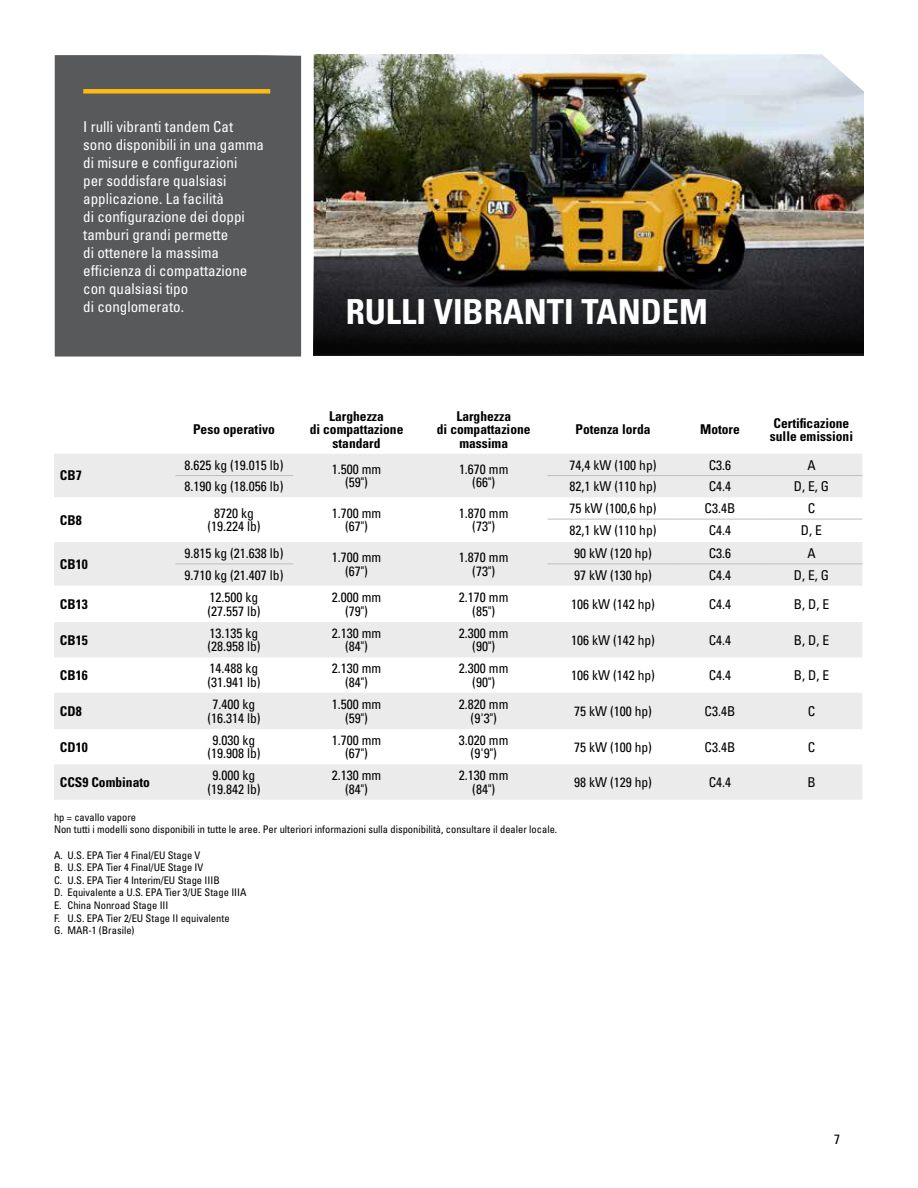
<style>
.page{position:relative;width:918px;height:1188px;background:#fff}
.page>*{position:absolute;margin:0;border:0;box-sizing:border-box;transform-origin:0 0}
.t1{font:700 condensed 34.5px "Univers LT Std";color:#fff}
.t2{font:condensed 15px/18px "Univers LT Std";color:#fff}
.t3{font:condensed 13.5px/13.5px "Univers LT Std";color:#000;text-align:center}
.t4{font:700 condensed 13.5px/13.5px "Univers LT Std";color:#000;text-align:center}
.t5{font:condensed 10.5px/12.6px "Univers LT Std";color:#000}
</style>
<div class="page">
<svg style="left:54px;top:454px;width:808px;height:346px;fill:#ebebec"></svg>
<hr style="left:548px;top:475px;width:131px;height:1px;background:#bcbec0">
<hr style="left:679px;top:475px;width:82px;height:1px;background:#bcbec0">
<hr style="left:761px;top:475px;width:101px;height:1px;background:#bcbec0">
<hr style="left:548px;top:519px;width:131px;height:1px;background:#bcbec0">
<hr style="left:679px;top:519px;width:82px;height:1px;background:#bcbec0">
<hr style="left:761px;top:519px;width:101px;height:1px;background:#bcbec0">
<hr style="left:548px;top:564px;width:131px;height:1px;background:#bcbec0">
<hr style="left:679px;top:564px;width:82px;height:1px;background:#bcbec0">
<hr style="left:761px;top:564px;width:101px;height:1px;background:#bcbec0">
<hr style="left:176px;top:475px;width:117px;height:1px;background:#bcbec0">
<hr style="left:176px;top:564px;width:117px;height:1px;background:#bcbec0">
<img style="left:314px;top:54px;width:550px;height:66px">
<img style="left:313px;top:120px;width:551px;height:235px">
<div style="left:55px;top:55px;width:246px;height:302px;background:#58595b"></div>
<div style="left:83px;top:89px;width:187px;height:5px;background:#fdba12"></div>
<p class="t2" style="left:83px;top:118px;width:182px">I rulli vibranti tandem Cat sono disponibili in una gamma di misure e configurazioni<br>per soddisfare qualsiasi applicazione. La facilità<br>di configurazione dei doppi tamburi grandi permette<br>di ottenere la massima efficienza di compattazione con qualsiasi tipo<br>di conglomerato.</p>
<p class="t4" style="left:193px;top:423px;width:83px">Peso operativo</p>
<h1 class="t1" style="left:346px;top:291px;width:364px">RULLI VIBRANTI TANDEM</h1>
<p class="t4" style="left:310px;top:409px;width:95px">Larghezza<br>di compattazione standard</p>
<p class="t4" style="left:437px;top:409px;width:95px">Larghezza<br>di compattazione massima</p>
<p class="t4" style="left:576px;top:423px;width:77px">Potenza lorda</p>
<p class="t4" style="left:700px;top:423px;width:41px">Motore</p>
<p class="t4" style="left:770px;top:416px;width:85px;text-align:left">Certificazione sulle emissioni</p>
<p class="t4" style="left:60px;top:469px;width:23px">CB7</p>
<p class="t3" style="left:185px;top:458px;width:100px">8.625 kg (19.015 lb)</p>
<p class="t3" style="left:332px;top:462px;width:51px">1.500 mm (59")</p>
<p class="t3" style="left:459px;top:462px;width:51px">1.670 mm (66")</p>
<p class="t3" style="left:570px;top:458px;width:88px">74,4 kW (100 hp)</p>
<p class="t3" style="left:709px;top:458px;width:24px">C3.6</p>
<p class="t3" style="left:807px;top:458px;width:10px">A</p>
<p class="t3" style="left:185px;top:480px;width:100px">8.190 kg (18.056 lb)</p>
<p class="t3" style="left:570px;top:480px;width:88px">82,1 kW (110 hp)</p>
<p class="t3" style="left:709px;top:480px;width:24px">C4.4</p>
<p class="t3" style="left:794px;top:480px;width:37px">D, E, G</p>
<p class="t4" style="left:60px;top:513px;width:23px">CB8</p>
<p class="t3" style="left:207px;top:506px;width:55px">8720 kg (19.224 lb)</p>
<p class="t3" style="left:332px;top:506px;width:51px">1.700 mm (67")</p>
<p class="t3" style="left:459px;top:506px;width:51px">1.870 mm (73")</p>
<p class="t3" style="left:570px;top:501px;width:88px">75 kW (100,6 hp)</p>
<p class="t3" style="left:705px;top:501px;width:32px">C3.4B</p>
<p class="t3" style="left:808px;top:501px;width:9px">C</p>
<p class="t3" style="left:570px;top:524px;width:88px">82,1 kW (110 hp)</p>
<p class="t3" style="left:709px;top:524px;width:24px">C4.4</p>
<p class="t3" style="left:801px;top:524px;width:22px">D, E</p>
<p class="t4" style="left:60px;top:557px;width:29px">CB10</p>
<p class="t3" style="left:185px;top:546px;width:100px">9.815 kg (21.638 lb)</p>
<p class="t3" style="left:332px;top:550px;width:51px">1.700 mm (67")</p>
<p class="t3" style="left:459px;top:550px;width:51px">1.870 mm (73")</p>
<p class="t3" style="left:574px;top:546px;width:79px">90 kW (120 hp)</p>
<p class="t3" style="left:709px;top:546px;width:24px">C3.6</p>
<p class="t3" style="left:807px;top:546px;width:10px">A</p>
<p class="t3" style="left:185px;top:568px;width:100px">9.710 kg (21.407 lb)</p>
<p class="t3" style="left:574px;top:568px;width:79px">97 kW (130 hp)</p>
<p class="t3" style="left:709px;top:568px;width:24px">C4.4</p>
<p class="t3" style="left:794px;top:568px;width:37px">D, E, G</p>
<p class="t4" style="left:60px;top:597px;width:29px">CB13</p>
<p class="t3" style="left:207px;top:590px;width:55px;text-align:left">12.500 kg (27.557 lb)</p>
<p class="t3" style="left:332px;top:590px;width:51px">2.000 mm (79")</p>
<p class="t3" style="left:459px;top:590px;width:51px">2.170 mm (85")</p>
<p class="t3" style="left:571px;top:597px;width:85px">106 kW (142 hp)</p>
<p class="t3" style="left:709px;top:597px;width:24px">C4.4</p>
<p class="t3" style="left:794px;top:597px;width:37px">B, D, E</p>
<p class="t4" style="left:60px;top:633px;width:29px">CB15</p>
<p class="t3" style="left:207px;top:626px;width:55px;text-align:left">13.135 kg (28.958 lb)</p>
<p class="t3" style="left:332px;top:626px;width:51px">2.130 mm (84")</p>
<p class="t3" style="left:459px;top:626px;width:51px">2.300 mm (90")</p>
<p class="t3" style="left:571px;top:633px;width:85px">106 kW (142 hp)</p>
<p class="t3" style="left:709px;top:633px;width:24px">C4.4</p>
<p class="t3" style="left:794px;top:633px;width:37px">B, D, E</p>
<p class="t4" style="left:60px;top:668px;width:29px">CB16</p>
<p class="t3" style="left:207px;top:661px;width:55px;text-align:left">14.488 kg (31.941 lb)</p>
<p class="t3" style="left:332px;top:661px;width:51px">2.130 mm (84")</p>
<p class="t3" style="left:459px;top:661px;width:51px">2.300 mm (90")</p>
<p class="t3" style="left:571px;top:668px;width:85px">106 kW (142 hp)</p>
<p class="t3" style="left:709px;top:668px;width:24px">C4.4</p>
<p class="t3" style="left:794px;top:668px;width:37px">B, D, E</p>
<p class="t4" style="left:60px;top:704px;width:23px">CD8</p>
<p class="t3" style="left:207px;top:697px;width:55px">7.400 kg (16.314 lb)</p>
<p class="t3" style="left:332px;top:697px;width:51px">1.500 mm (59")</p>
<p class="t3" style="left:459px;top:697px;width:51px">2.820 mm (9'3")</p>
<p class="t3" style="left:574px;top:704px;width:79px">75 kW (100 hp)</p>
<p class="t3" style="left:705px;top:704px;width:32px">C3.4B</p>
<p class="t3" style="left:808px;top:704px;width:9px">C</p>
<p class="t4" style="left:60px;top:740px;width:29px">CD10</p>
<p class="t3" style="left:207px;top:733px;width:55px">9.030 kg (19.908 lb)</p>
<p class="t3" style="left:332px;top:733px;width:51px">1.700 mm (67")</p>
<p class="t3" style="left:459px;top:733px;width:51px">3.020 mm (9'9")</p>
<p class="t3" style="left:574px;top:740px;width:79px">75 kW (100 hp)</p>
<p class="t3" style="left:705px;top:740px;width:32px">C3.4B</p>
<p class="t3" style="left:808px;top:740px;width:9px">C</p>
<p class="t4" style="left:60px;top:775px;width:92px">CCS9 Combinato</p>
<p class="t3" style="left:207px;top:769px;width:55px">9.000 kg (19.842 lb)</p>
<p class="t3" style="left:332px;top:769px;width:51px">2.130 mm (84")</p>
<p class="t3" style="left:459px;top:769px;width:51px">2.130 mm (84")</p>
<p class="t3" style="left:574px;top:775px;width:79px">98 kW (129 hp)</p>
<p class="t3" style="left:709px;top:775px;width:24px">C4.4</p>
<p class="t3" style="left:807px;top:775px;width:10px">B</p>
<p class="t5" style="left:54px;top:811px;width:505px">hp = cavallo vapore<br>Non tutti i modelli sono disponibili in tutte le aree. Per ulteriori informazioni sulla disponibilità, consultare il dealer locale.</p>
<p class="t5" style="left:54px;top:848px;width:194px">A. U.S. EPA Tier 4 Final/EU Stage V<br>B. U.S. EPA Tier 4 Final/UE Stage IV<br>C. U.S. EPA Tier 4 Interim/EU Stage IIIB<br>D. Equivalente a U.S. EPA Tier 3/UE Stage IIIA E. China Nonroad Stage III<br>F. U.S. EPA Tier 2/EU Stage II equivalente<br>G. MAR-1 (Brasile)</p>
<p class="t3" style="left:834px;top:1133px;width:7px">7</p>
</div>
